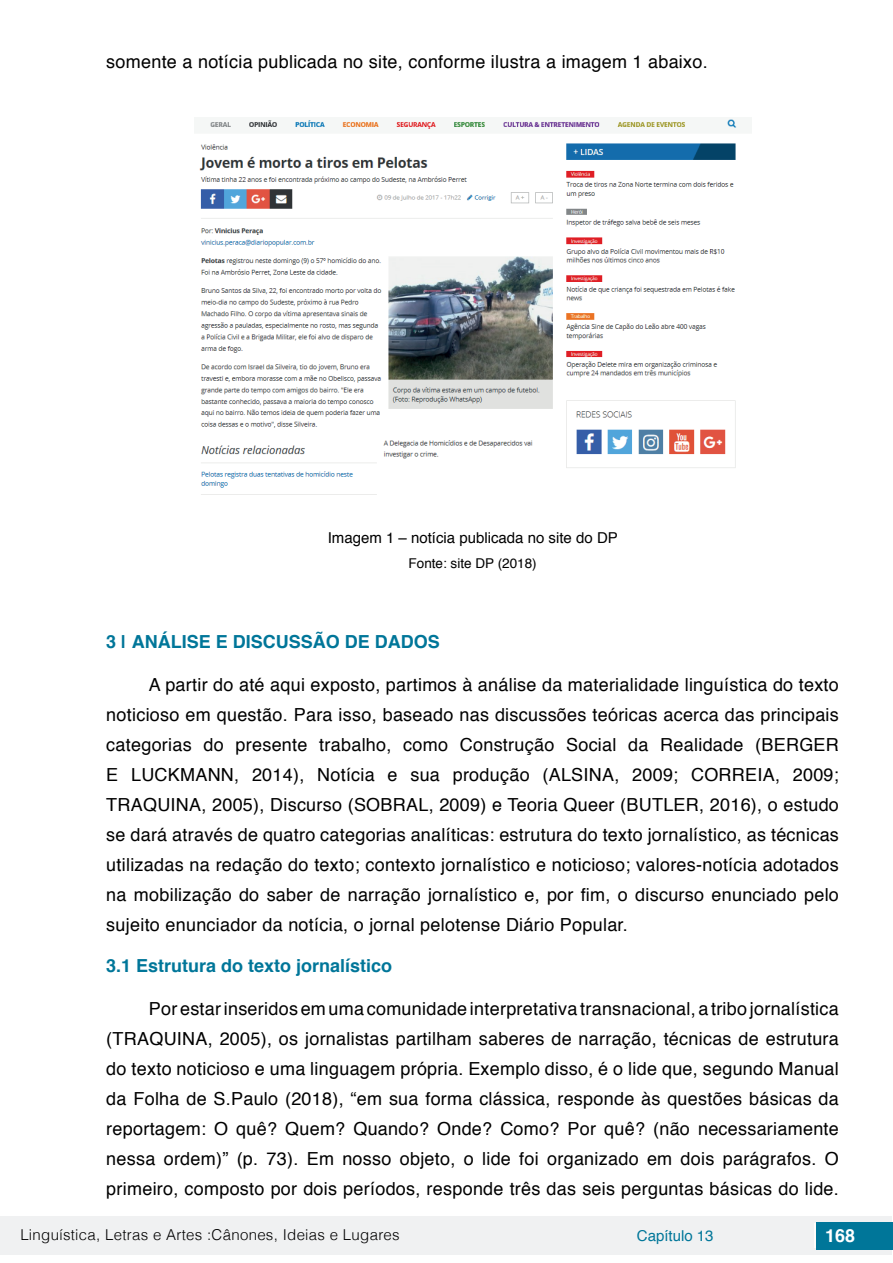
<style>
.page{position:relative;width:893px;height:1263px;background:#fff}
.page>*{position:absolute;margin:0;border:0;box-sizing:border-box;transform-origin:0 0}
.t1{font:18px/30px "Helvetica";letter-spacing:.015em;color:#000;text-align:justify}
.t2{font:700 18px "Helvetica";color:#007699}
.t3{font:700 18px "Helvetica";color:#fff}
.t4{font:300 15px "Helvetica";letter-spacing:.02em;color:#000}
.t5{font:15px "Helvetica";color:#000}
.t6{font:15px "Helvetica";color:#007699}
.t7{font:13.5px "Helvetica";color:#000}
</style>
<div class="page">
<div style="left:1px;top:1216px;width:891px;height:38px;background:#f0f1f2"></div>
<div style="left:816px;top:1222px;width:77px;height:27px;background:#007699"></div>
<svg style="left:815px;top:1224px;width:1px;height:24px"></svg>
<img style="left:199px;top:119px;width:538px;height:376px">
<p class="t1" style="left:106px;top:47px;width:603px">somente a notícia publicada no site, conforme ilustra a imagem 1 abaixo.</p>
<p class="t5" style="left:328px;top:526px;width:292px">Imagem 1 – notícia publicada no site do DP</p>
<p class="t7" style="left:409px;top:552px;width:130px">Fonte: site DP (2018)</p>
<p class="t2" style="left:106px;top:627px;width:335px">3 | ANÁLISE E DISCUSSÃO DE DADOS</p>
<p class="t1" style="left:106px;top:670px;width:734px;text-indent:43px">A partir do até aqui exposto, partimos à análise da materialidade linguística do texto noticioso em questão. Para isso, baseado nas discussões teóricas acerca das principais categorias do presente trabalho, como Construção Social da Realidade (BERGER E LUCKMANN, 2014), Notícia e sua produção (ALSINA, 2009; CORREIA, 2009; TRAQUINA, 2005), Discurso (SOBRAL, 2009) e Teoria Queer (BUTLER, 2016), o estudo se dará através de quatro categorias analíticas: estrutura do texto jornalístico, as técnicas utilizadas na redação do texto; contexto jornalístico e noticioso; valores-notícia adotados na mobilização do saber de narração jornalístico e, por fim, o discurso enunciado pelo sujeito enunciador da notícia, o jornal pelotense Diário Popular.</p>
<p class="t2" style="left:106px;top:951px;width:287px">3.1 Estrutura do texto jornalístico</p>
<p class="t1" style="left:106px;top:994px;width:734px;text-indent:43px">Por estar inseridos em uma comunidade interpretativa transnacional, a tribo jornalística (TRAQUINA, 2005), os jornalistas partilham saberes de narração, técnicas de estrutura do texto noticioso e uma linguagem própria. Exemplo disso, é o lide que, segundo Manual da Folha de S.Paulo (2018), “em sua forma clássica, responde às questões básicas da reportagem: O quê? Quem? Quando? Onde? Como? Por quê? (não necessariamente nessa ordem)” (p. 73). Em nosso objeto, o lide foi organizado em dois parágrafos. O primeiro, composto por dois períodos, responde três das seis perguntas básicas do lide.</p>
<p class="t4" style="left:20px;top:1222px;width:381px">Linguística, Letras e Artes :Cânones, Ideias e Lugares</p>
<p class="t6" style="left:637px;top:1224px;width:78px">Capítulo 13</p>
<p class="t3" style="left:825px;top:1221px;width:32px">168</p>
</div>
